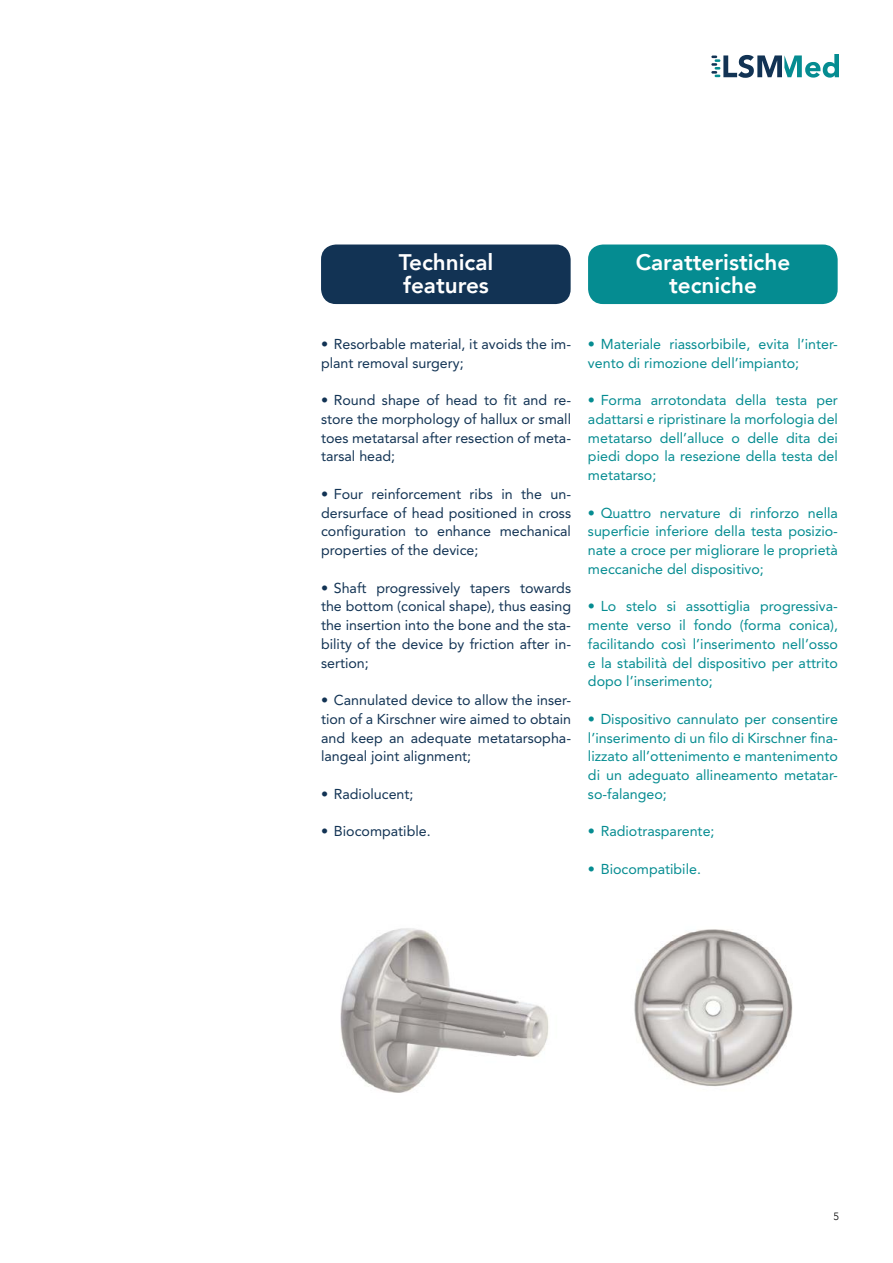
<style>
.page{position:relative;width:893px;height:1263px;background:#fff}
.page>*{position:absolute;margin:0;border:0;box-sizing:border-box;transform-origin:0 0}
.t1{font:800 22.5px/22.5px "Avenir";color:#fff;text-align:center}
.t2{font:14.25px/18.8px "Avenir";color:#058c91;text-align:justify}
.t3{font:14.25px/18.8px "Avenir";color:#123354;text-align:justify}
.t4{font:300 10.5px "Avenir";color:#000}
</style>
<div class="page">
<svg style="left:711px;top:54px;width:128px;height:24px"></svg>
<div style="left:321px;top:244px;width:250px;height:60px;background:#123354;border-radius:15px"></div>
<div style="left:588px;top:244px;width:250px;height:60px;background:#058c91;border-radius:15px"></div>
<img style="left:634px;top:929px;width:159px;height:158px">
<img style="left:340px;top:928px;width:209px;height:165px">
<h1 class="t1" style="left:399px;top:251px;width:96px;text-align:left">Technical features</h1>
<h1 class="t1" style="left:636px;top:251px;width:156px">Caratteristiche tecniche</h1>
<p class="t3" style="left:321px;top:335px;width:252px">• Resorbable material, it avoids the im&shy;plant removal surgery;</p>
<p class="t3" style="left:321px;top:391px;width:252px">• Round shape of head to fit and re&shy;store the morphology of hallux or small toes metatarsal after resection of meta&shy;tarsal head;</p>
<p class="t3" style="left:321px;top:485px;width:252px">• Four reinforcement ribs in the un&shy;dersurface of head positioned in cross configuration to enhance mechanical properties of the device;</p>
<p class="t3" style="left:321px;top:579px;width:252px">• Shaft progressively tapers towards the bottom (conical shape), thus easing the insertion into the bone and the sta&shy;bility of the device by friction after in&shy;sertion;</p>
<p class="t3" style="left:321px;top:691px;width:252px">• Cannulated device to allow the inser&shy;tion of a Kirschner wire aimed to obtain and keep an adequate metatarsopha&shy;langeal joint alignment;</p>
<p class="t3" style="left:321px;top:785px;width:94px">• Radiolucent;</p>
<p class="t3" style="left:321px;top:822px;width:111px">• Biocompatible.</p>
<p class="t2" style="left:588px;top:335px;width:252px">• Materiale riassorbibile, evita l’inter&shy;vento di rimozione dell’impianto;</p>
<p class="t2" style="left:588px;top:391px;width:252px">• Forma arrotondata della testa per adattarsi e ripristinare la morfologia del metatarso dell’alluce o delle dita dei piedi dopo la resezione della testa del metatarso;</p>
<p class="t2" style="left:588px;top:504px;width:252px">• Quattro nervature di rinforzo nella superficie inferiore della testa posizio&shy;nate a croce per migliorare le proprietà meccaniche del dispositivo;</p>
<p class="t2" style="left:588px;top:597px;width:252px">• Lo stelo si assottiglia progressiva&shy;mente verso il fondo (forma conica), facilitando così l’inserimento nell’osso e la stabilità del dispositivo per attrito dopo l’inserimento;</p>
<p class="t2" style="left:588px;top:710px;width:252px">• Dispositivo cannulato per consentire l’inserimento di un filo di Kirschner fina&shy;lizzato all’ottenimento e mantenimento di un adeguato allineamento metatar&shy;so-falangeo;</p>
<p class="t2" style="left:588px;top:822px;width:128px">• Radiotrasparente;</p>
<p class="t2" style="left:588px;top:860px;width:115px">• Biocompatibile.</p>
<p class="t4" style="left:833px;top:1210px;width:7px">5</p>
</div>
